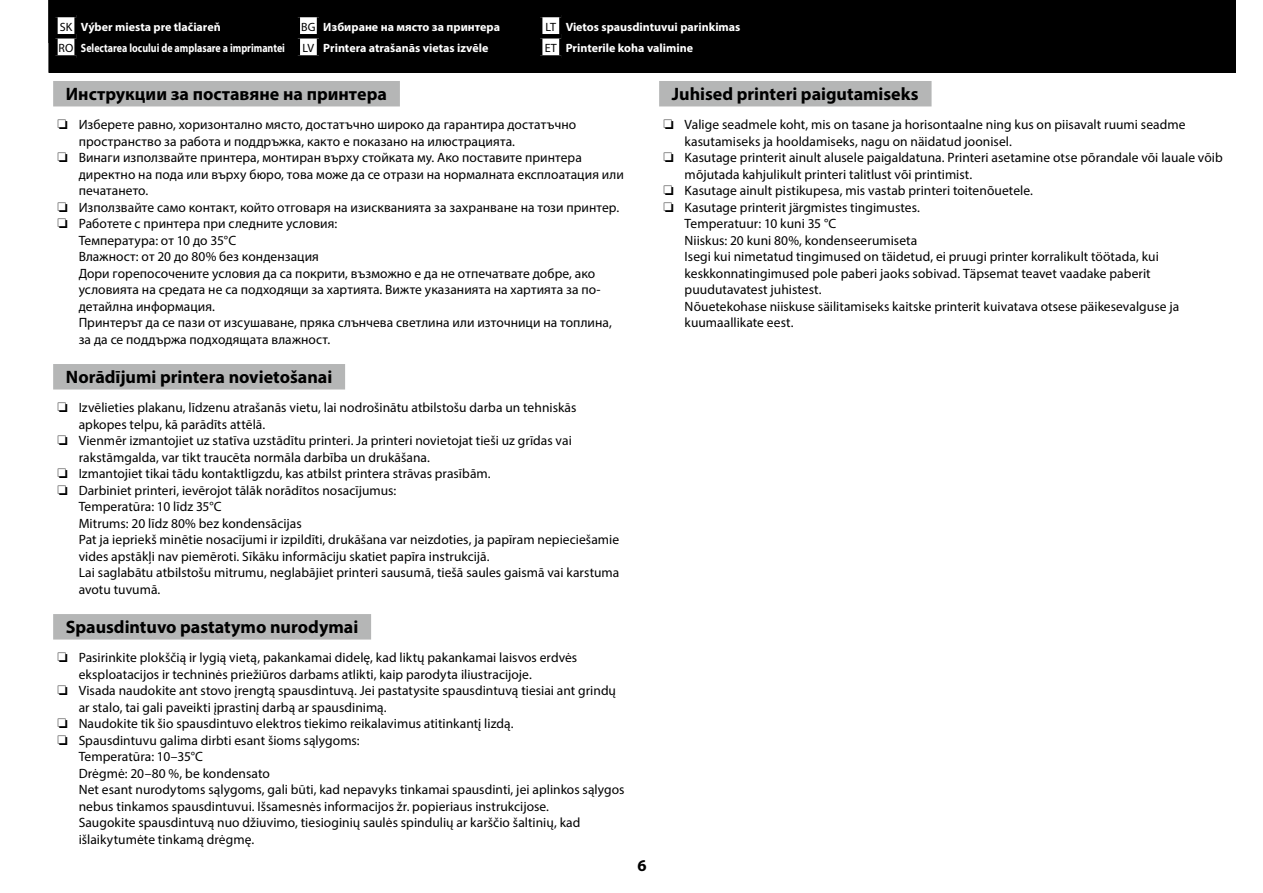
<style>
.page{position:relative;width:1263px;height:893px;background:#fff}
.page>*{position:absolute;margin:0;border:0;box-sizing:border-box;transform-origin:0 0}
.t1{font:700 18px "Myriad Pro";color:#000}
.t2{font:700 16.5px "Myriad Pro";color:#000}
.t3{font:13.5px "Myriad Pro";letter-spacing:.005em;color:#000}
.t4{font:700 12px/21.3px "Myriad Pro";color:#fff}
.s1{font-weight:400;color:#000}
</style>
<div class="page">
<div style="left:49px;top:0;width:1186px;height:72px;background:#000"></div>
<svg style="left:58px;top:17px;width:229px;height:38px;background:#121212"></svg>
<div style="left:53px;top:17px;width:5px;height:17px;background:#000"></div>
<div style="left:53px;top:39px;width:5px;height:16px;background:#000"></div>
<hr style="left:53px;top:13px;width:24px;height:4px;background:#000">
<div style="left:53px;top:34px;width:24px;height:5px;background:#000"></div>
<div style="left:53px;top:55px;width:24px;height:5px;background:#000"></div>
<hr style="left:77px;top:13px;width:215px;height:4px;background:#000">
<div style="left:74px;top:17px;width:5px;height:17px;background:#000"></div>
<div style="left:287px;top:17px;width:5px;height:17px;background:#000"></div>
<div style="left:77px;top:34px;width:215px;height:5px;background:#000"></div>
<div style="left:74px;top:39px;width:5px;height:16px;background:#000"></div>
<div style="left:287px;top:39px;width:5px;height:16px;background:#000"></div>
<div style="left:77px;top:55px;width:215px;height:5px;background:#000"></div>
<svg style="left:300px;top:17px;width:229px;height:38px;background:#121212"></svg>
<hr style="left:296px;top:17px;width:4px;height:17px;background:#000">
<hr style="left:296px;top:39px;width:4px;height:16px;background:#000">
<hr style="left:296px;top:13px;width:23px;height:4px;background:#000">
<div style="left:296px;top:55px;width:23px;height:5px;background:#000"></div>
<div style="left:296px;top:34px;width:23px;height:5px;background:#000"></div>
<hr style="left:319px;top:13px;width:215px;height:4px;background:#000">
<hr style="left:317px;top:17px;width:4px;height:17px;background:#000">
<div style="left:529px;top:17px;width:5px;height:17px;background:#000"></div>
<div style="left:319px;top:34px;width:215px;height:5px;background:#000"></div>
<hr style="left:317px;top:39px;width:4px;height:16px;background:#000">
<div style="left:529px;top:39px;width:5px;height:16px;background:#000"></div>
<div style="left:319px;top:55px;width:215px;height:5px;background:#000"></div>
<svg style="left:542px;top:17px;width:230px;height:38px;background:#121212"></svg>
<hr style="left:538px;top:17px;width:4px;height:17px;background:#000">
<hr style="left:538px;top:39px;width:4px;height:16px;background:#000">
<hr style="left:538px;top:13px;width:23px;height:4px;background:#000">
<div style="left:538px;top:34px;width:23px;height:5px;background:#000"></div>
<div style="left:538px;top:55px;width:23px;height:5px;background:#000"></div>
<hr style="left:561px;top:13px;width:215px;height:4px;background:#000">
<div style="left:559px;top:17px;width:5px;height:17px;background:#000"></div>
<hr style="left:772px;top:17px;width:4px;height:17px;background:#000">
<div style="left:561px;top:34px;width:215px;height:5px;background:#000"></div>
<div style="left:559px;top:39px;width:5px;height:16px;background:#000"></div>
<hr style="left:772px;top:39px;width:4px;height:16px;background:#000">
<div style="left:561px;top:55px;width:215px;height:5px;background:#000"></div>
<div style="left:53px;top:81px;width:347px;height:25px;background:#b5b6b6"></div>
<div style="left:53px;top:364px;width:292px;height:25px;background:#b5b6b6"></div>
<div style="left:53px;top:614px;width:318px;height:26px;background:#b5b6b6"></div>
<div style="left:659px;top:81px;width:272px;height:25px;background:#b5b6b6"></div>
<p class="t4" style="left:59px;top:16px;width:228px"><span class="s1">SK</span> Výber miesta pre tlačiareň<br><span class="s1">RO</span> Selectarea locului de amplasare a imprimantei</p>
<p class="t4" style="left:301px;top:16px;width:200px"><span class="s1">BG</span> Избиране на място за принтера<br><span class="s1">LV</span> Printera atrašanās vietas izvēle</p>
<p class="t4" style="left:545px;top:16px;width:197px"><span class="s1">LT</span> Vietos spausdintuvui parinkimas<br><span class="s1">ET</span> Printerile koha valimine</p>
<h1 class="t1" style="left:66px;top:82px;width:323px">Инструкции за поставяне на принтера</h1>
<p class="t3" style="left:57px;top:117px;width:520px">❏ Изберете равно, хоризонтално място, достатъчно широко да гарантира достатъчно</p>
<p class="t3" style="left:79px;top:133px;width:438px">пространство за работа и поддръжка, както е показано на илюстрацията.</p>
<p class="t3" style="left:57px;top:150px;width:526px">❏ Винаги използвайте принтера, монтиран върху стойката му. Ако поставите принтера</p>
<p class="t3" style="left:79px;top:166px;width:547px">директно на пода или върху бюро, това може да се отрази на нормалната експлоатация или</p>
<p class="t3" style="left:79px;top:182px;width:71px">печатането.</p>
<p class="t3" style="left:57px;top:199px;width:563px">❏ Използвайте само контакт, който отговаря на изискванията за захранване на този принтер.</p>
<p class="t3" style="left:57px;top:215px;width:281px">❏ Работете с принтера при следните условия:</p>
<p class="t3" style="left:79px;top:232px;width:159px">Температура: от 10 до 35°C</p>
<p class="t3" style="left:79px;top:248px;width:242px">Влажност: от 20 до 80% без кондензация</p>
<p class="t3" style="left:79px;top:265px;width:518px">Дори горепосочените условия да са покрити, възможно е да не отпечатвате добре, ако</p>
<p class="t3" style="left:79px;top:281px;width:524px">условията на средата не са подходящи за хартията. Вижте указанията на хартията за по-</p>
<p class="t3" style="left:79px;top:298px;width:138px">детайлна информация.</p>
<p class="t3" style="left:79px;top:314px;width:535px">Принтерът да се пази от изсушаване, пряка слънчева светлина или източници на топлина,</p>
<p class="t3" style="left:79px;top:331px;width:253px">за да се поддържа подходящата влажност.</p>
<h1 class="t1" style="left:66px;top:365px;width:268px">Norādījumi printera novietošanai</h1>
<p class="t3" style="left:57px;top:400px;width:520px">❏ Izvēlieties plakanu, līdzenu atrašanās vietu, lai nodrošinātu atbilstošu darba un tehniskās</p>
<p class="t3" style="left:79px;top:416px;width:188px">apkopes telpu, kā parādīts attēlā.</p>
<p class="t3" style="left:57px;top:433px;width:516px">❏ Vienmēr izmantojiet uz statīva uzstādītu printeri. Ja printeri novietojat tieši uz grīdas vai</p>
<p class="t3" style="left:79px;top:449px;width:353px">rakstāmgalda, var tikt traucēta normāla darbība un drukāšana.</p>
<p class="t3" style="left:57px;top:466px;width:435px">❏ Izmantojiet tikai tādu kontaktligzdu, kas atbilst printera strāvas prasībām.</p>
<p class="t3" style="left:57px;top:482px;width:340px">❏ Darbiniet printeri, ievērojot tālāk norādītos nosacījumus:</p>
<p class="t3" style="left:79px;top:499px;width:145px">Temperatūra: 10 līdz 35°C</p>
<p class="t3" style="left:79px;top:515px;width:225px">Mitrums: 20 līdz 80% bez kondensācijas</p>
<p class="t3" style="left:79px;top:532px;width:542px">Pat ja iepriekš minētie nosacījumi ir izpildīti, drukāšana var neizdoties, ja papīram nepieciešamie</p>
<p class="t3" style="left:79px;top:548px;width:412px">vides apstākļi nav piemēroti. Sīkāku informāciju skatiet papīra instrukcijā.</p>
<p class="t3" style="left:79px;top:564px;width:542px">Lai saglabātu atbilstošu mitrumu, neglabājiet printeri sausumā, tiešā saules gaismā vai karstuma</p>
<p class="t3" style="left:79px;top:581px;width:83px">avotu tuvumā.</p>
<h1 class="t1" style="left:66px;top:615px;width:294px">Spausdintuvo pastatymo nurodymai</h1>
<p class="t3" style="left:57px;top:650px;width:521px">❏ Pasirinkite plokščią ir lygią vietą, pakankamai didelę, kad liktų pakankamai laisvos erdvės</p>
<p class="t3" style="left:79px;top:666px;width:455px">eksploatacijos ir techninės priežiūros darbams atlikti, kaip parodyta iliustracijoje.</p>
<p class="t3" style="left:57px;top:683px;width:560px">❏ Visada naudokite ant stovo įrengtą spausdintuvą. Jei pastatysite spausdintuvą tiesiai ant grindų</p>
<p class="t3" style="left:79px;top:699px;width:309px">ar stalo, tai gali paveikti įprastinį darbą ar spausdinimą.</p>
<p class="t3" style="left:57px;top:716px;width:458px">❏ Naudokite tik šio spausdintuvo elektros tiekimo reikalavimus atitinkantį lizdą.</p>
<p class="t3" style="left:57px;top:732px;width:304px">❏ Spausdintuvu galima dirbti esant šioms sąlygoms:</p>
<p class="t3" style="left:79px;top:749px;width:126px">Temperatūra: 10–35°C</p>
<p class="t3" style="left:79px;top:765px;width:193px">Drėgmė: 20–80 %, be kondensato</p>
<p class="t3" style="left:79px;top:782px;width:547px">Net esant nurodytoms sąlygoms, gali būti, kad nepavyks tinkamai spausdinti, jei aplinkos sąlygos</p>
<p class="t3" style="left:79px;top:798px;width:472px">nebus tinkamos spausdintuvui. Išsamesnės informacijos žr. popieriaus instrukcijose.</p>
<p class="t3" style="left:79px;top:815px;width:503px">Saugokite spausdintuvą nuo džiuvimo, tiesioginių saulės spindulių ar karščio šaltinių, kad</p>
<p class="t3" style="left:79px;top:831px;width:177px">išlaikytumėte tinkamą drėgmę.</p>
<h1 class="t1" style="left:672px;top:82px;width:248px">Juhised printeri paigutamiseks</h1>
<p class="t3" style="left:663px;top:117px;width:524px">❏ Valige seadmele koht, mis on tasane ja horisontaalne ning kus on piisavalt ruumi seadme</p>
<p class="t3" style="left:685px;top:133px;width:329px">kasutamiseks ja hooldamiseks, nagu on näidatud joonisel.</p>
<p class="t3" style="left:663px;top:150px;width:561px">❏ Kasutage printerit ainult alusele paigaldatuna. Printeri asetamine otse põrandale või lauale võib</p>
<p class="t3" style="left:685px;top:166px;width:289px">mõjutada kahjulikult printeri talitlust või printimist.</p>
<p class="t3" style="left:663px;top:182px;width:371px">❏ Kasutage ainult pistikupesa, mis vastab printeri toitenõuetele.</p>
<p class="t3" style="left:663px;top:199px;width:258px">❏ Kasutage printerit järgmistes tingimustes.</p>
<p class="t3" style="left:685px;top:215px;width:153px">Temperatuur: 10 kuni 35 °C</p>
<p class="t3" style="left:685px;top:232px;width:234px">Niiskus: 20 kuni 80%, kondenseerumiseta</p>
<p class="t3" style="left:685px;top:248px;width:476px">Isegi kui nimetatud tingimused on täidetud, ei pruugi printer korralikult töötada, kui</p>
<p class="t3" style="left:685px;top:265px;width:467px">keskkonnatingimused pole paberi jaoks sobivad. Täpsemat teavet vaadake paberit</p>
<p class="t3" style="left:685px;top:281px;width:138px">puudutavatest juhistest.</p>
<p class="t3" style="left:685px;top:298px;width:496px">Nõuetekohase niiskuse säilitamiseks kaitske printerit kuivatava otsese päikesevalguse ja</p>
<p class="t3" style="left:685px;top:314px;width:110px">kuumaallikate eest.</p>
<p class="t2" style="left:637px;top:854px;width:11px">6</p>
</div>
